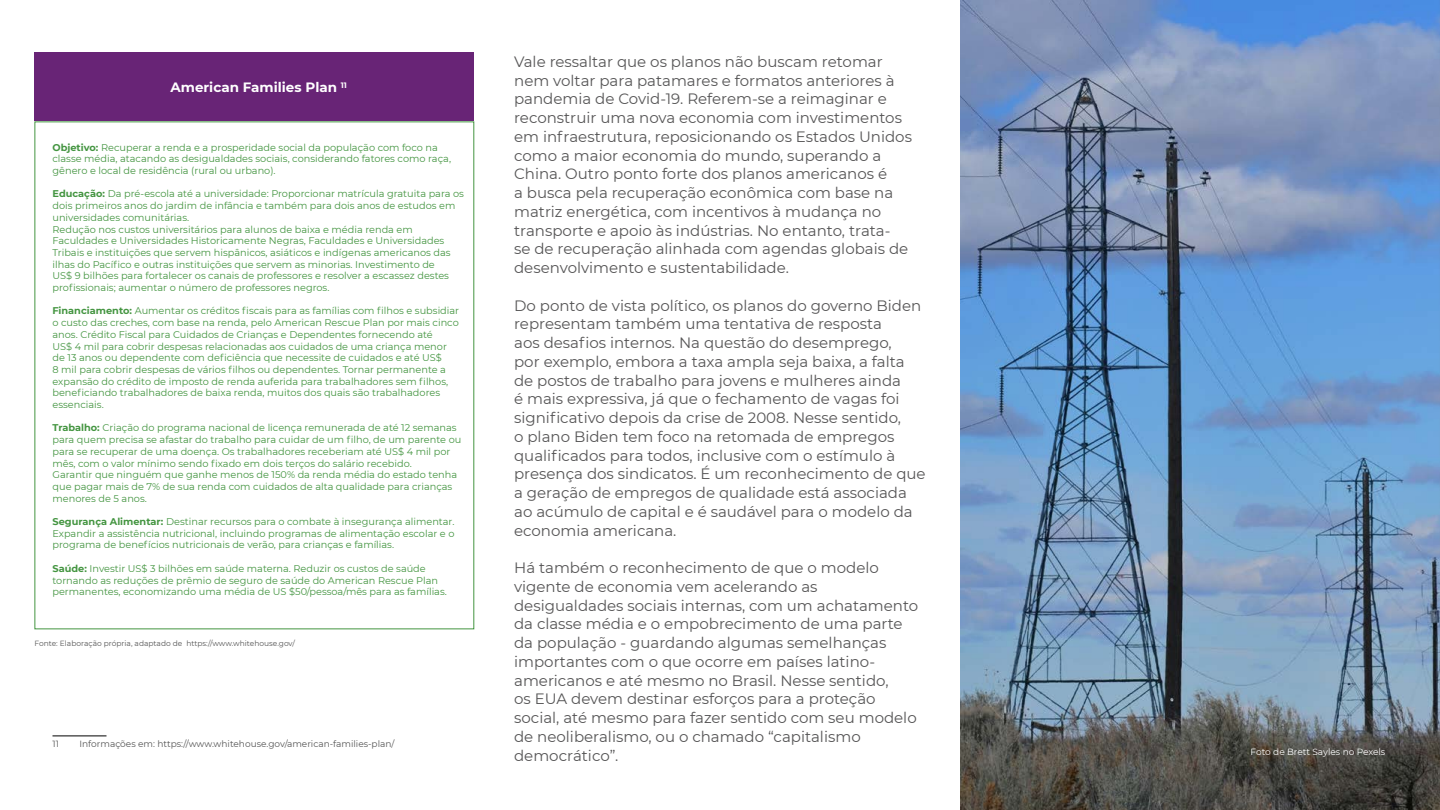
<style>
.page{position:relative;width:1440px;height:810px;background:#fff}
.page>*{position:absolute;margin:0;border:0;box-sizing:border-box;transform-origin:0 0}
.t1{font:15px/18.8px "Montserrat";color:#565556}
.t2{font:700 13.5px "Montserrat";color:#fff}
.t3{font:9.75px/11.7px "Montserrat";color:#449541}
.t4{font:9px "Montserrat";color:#565656}
.t5{font:9px "Montserrat";color:#fff}
.t6{font:7.5px "Montserrat";color:#565656}
.s1{font-weight:700}
</style>
<div class="page">
<div style="left:34px;top:52px;width:440px;height:70px;background:#682476"></div>
<img style="left:961px;top:0;width:479px;height:810px">
<hr style="left:52px;top:736px;width:54px;height:1px;background:#000">
<h2 class="t2" style="left:170px;top:78px;width:178px">American Families Plan <sup>11</sup></h2>
<p class="t3" style="left:52px;top:141px;width:400px"><span class="s1">Objetivo:</span> Recuperar a renda e a prosperidade social da população com foco na classe média, atacando as desigualdades sociais, considerando fatores como raça, gênero e local de residência (rural ou urbano).</p>
<p class="t3" style="left:52px;top:188px;width:413px"><span class="s1">Educação:</span> Da pré-escola até a universidade: Proporcionar matrícula gratuita para os dois primeiros anos do jardim de infância e também para dois anos de estudos em universidades comunitárias.<br>Redução nos custos universitários para alunos de baixa e média renda em Faculdades e Universidades Historicamente Negras, Faculdades e Universidades Tribais e instituições que servem hispânicos, asiáticos e indígenas americanos das ilhas do Pacífico e outras instituições que servem as minorias. Investimento de<br>US$ 9 bilhões para fortalecer os canais de professores e resolver a escassez destes profissionais; aumentar o número de professores negros.</p>
<p class="t3" style="left:52px;top:305px;width:408px"><span class="s1">Financiamento:</span> Aumentar os créditos fiscais para as famílias com filhos e subsidiar o custo das creches, com base na renda, pelo American Rescue Plan por mais cinco anos. Crédito Fiscal para Cuidados de Crianças e Dependentes fornecendo até<br>US$ 4 mil para cobrir despesas relacionadas aos cuidados de uma criança menor de 13 anos ou dependente com deficiência que necessite de cuidados e até US$<br>8 mil para cobrir despesas de vários filhos ou dependentes. Tornar permanente a expansão do crédito de imposto de renda auferida para trabalhadores sem filhos, beneficiando trabalhadores de baixa renda, muitos dos quais são trabalhadores essenciais.</p>
<p class="t3" style="left:52px;top:422px;width:410px"><span class="s1">Trabalho:</span> Criação do programa nacional de licença remunerada de até 12 semanas para quem precisa se afastar do trabalho para cuidar de um filho, de um parente ou para se recuperar de uma doença. Os trabalhadores receberiam até US$ 4 mil por mês, com o valor mínimo sendo fixado em dois terços do salário recebido.<br>Garantir que ninguém que ganhe menos de 150% da renda média do estado tenha que pagar mais de 7% de sua renda com cuidados de alta qualidade para crianças menores de 5 anos.</p>
<p class="t3" style="left:52px;top:515px;width:404px;text-align:justify"><span class="s1">Segurança Alimentar:</span> Destinar recursos para o combate à insegurança alimentar.<br>Expandir a assistência nutricional, incluindo programas de alimentação escolar e o programa de benefícios nutricionais de verão, para crianças e famílias.</p>
<p class="t3" style="left:52px;top:562px;width:396px"><span class="s1">Saúde:</span> Investir US$ 3 bilhões em saúde materna. Reduzir os custos de saúde tornando as reduções de prêmio de seguro de saúde do American Rescue Plan permanentes, economizando uma média de US $50/pessoa/mês para as famílias.</p>
<p class="t6" style="left:34px;top:638px;width:262px">Fonte: Elaboração própria, adaptado de https://www.whitehouse.gov/</p>
<p class="t4" style="left:52px;top:737px;width:8px">11</p>
<p class="t4" style="left:80px;top:737px;width:317px">Informações em: https://www.whitehouse.gov/american-families-plan/</p>
<p class="t1" style="left:514px;top:52px;width:399px">Vale ressaltar que os planos não buscam retomar nem voltar para patamares e formatos anteriores à pandemia de Covid-19. Referem-se a reimaginar e reconstruir uma nova economia com investimentos em infraestrutura, reposicionando os Estados Unidos como a maior economia do mundo, superando a China. Outro ponto forte dos planos americanos é<br>a busca pela recuperação econômica com base na matriz energética, com incentivos à mudança no transporte e apoio às indústrias. No entanto, trata-<br>se de recuperação alinhada com agendas globais de desenvolvimento e sustentabilidade.</p>
<p class="t1" style="left:514px;top:295px;width:413px">Do ponto de vista político, os planos do governo Biden representam também uma tentativa de resposta<br>aos desafios internos. Na questão do desemprego,<br>por exemplo, embora a taxa ampla seja baixa, a falta de postos de trabalho para jovens e mulheres ainda<br>é mais expressiva, já que o fechamento de vagas foi significativo depois da crise de 2008. Nesse sentido,<br>o plano Biden tem foco na retomada de empregos qualificados para todos, inclusive com o estímulo à presença dos sindicatos. É um reconhecimento de que a geração de empregos de qualidade está associada ao acúmulo de capital e é saudável para o modelo da economia americana.</p>
<p class="t1" style="left:514px;top:558px;width:406px">Há também o reconhecimento de que o modelo vigente de economia vem acelerando as desigualdades sociais internas, com um achatamento da classe média e o empobrecimento de uma parte da população - guardando algumas semelhanças importantes com o que ocorre em países latino&shy;americanos e até mesmo no Brasil. Nesse sentido,<br>os EUA devem destinar esforços para a proteção social, até mesmo para fazer sentido com seu modelo de neoliberalismo, ou o chamado “capitalismo democrático”.</p>
<p class="t5" style="left:1251px;top:746px;width:136px">Foto de Brett Sayles no Pexels</p>
</div>
